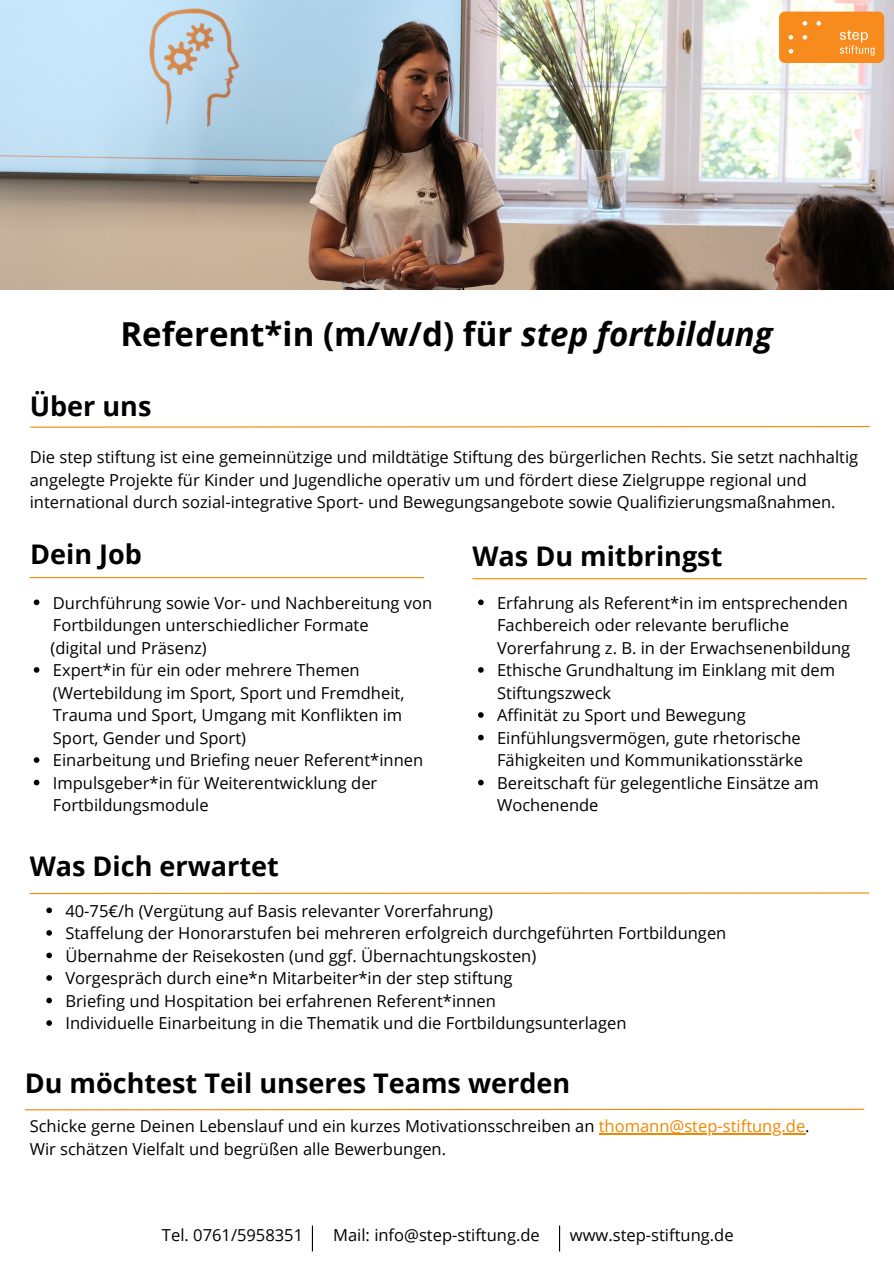
<style>
.page{position:relative;width:894px;height:1264px;background:#fff}
.page>*{position:absolute;margin:0;border:0;box-sizing:border-box;transform-origin:0 0}
.t1{font:700 33px "Open Sans";color:#000}
.t2{font:700 27px "Open Sans";color:#000}
.t3{font:16.5px/22.5px "Open Sans";color:#000}
.s1{font-style:italic}
.s2{color:#f18700}
</style>
<div class="page">
<svg style="left:30px;top:426px;width:840px;height:2px;background:#f6ba6e"></svg>
<svg style="left:29px;top:892px;width:841px;height:2px;background:#f6bb70"></svg>
<hr style="left:30px;top:577px;width:394px;height:1px;background:#f18700">
<svg style="left:24px;top:1108px;width:841px;height:2px"></svg>
<hr style="left:472px;top:578px;width:394px;height:1px;background:#f18700">
<svg style="left:559px;top:1225px;width:1px;height:26px"></svg>
<svg style="left:312px;top:1225px;width:1px;height:26px"></svg>
<img style="left:0;top:1px;width:893px;height:288px">
<div style="left:778px;top:12px;width:106px;height:51px;background:#f78b1e;border-radius:6px"></div>
<svg style="left:802px;top:21px;width:5px;height:5px"></svg>
<svg style="left:816px;top:21px;width:4px;height:5px"></svg>
<svg style="left:802px;top:35px;width:5px;height:5px"></svg>
<svg style="left:788px;top:35px;width:5px;height:5px"></svg>
<svg style="left:788px;top:49px;width:5px;height:5px"></svg>
<svg style="left:839px;top:30px;width:35px;height:26px"></svg>
<svg style="left:34px;top:599px;width:5px;height:6px"></svg>
<svg style="left:34px;top:667px;width:5px;height:5px"></svg>
<svg style="left:34px;top:757px;width:5px;height:6px"></svg>
<svg style="left:34px;top:779px;width:5px;height:6px"></svg>
<svg style="left:478px;top:599px;width:5px;height:6px"></svg>
<svg style="left:478px;top:667px;width:5px;height:5px"></svg>
<svg style="left:478px;top:712px;width:5px;height:5px"></svg>
<svg style="left:478px;top:734px;width:5px;height:6px"></svg>
<svg style="left:478px;top:779px;width:5px;height:6px"></svg>
<svg style="left:46px;top:907px;width:6px;height:6px"></svg>
<svg style="left:46px;top:930px;width:6px;height:5px"></svg>
<svg style="left:46px;top:952px;width:6px;height:6px"></svg>
<svg style="left:46px;top:975px;width:6px;height:5px"></svg>
<svg style="left:46px;top:997px;width:6px;height:6px"></svg>
<svg style="left:46px;top:1020px;width:6px;height:5px"></svg>
<hr style="left:598px;top:1133px;width:207px;height:1px;background:#f18700">
<h1 class="t1" style="left:120px;top:311px;width:653px">Referent*in (m/w/d) für <span class="s1">step fortbildung</span></h1>
<h2 class="t2" style="left:30px;top:387px;width:123px">Über uns</h2>
<p class="t3" style="left:30px;top:445px;width:829px">Die step stiftung ist eine gemeinnützige und mildtätige Stiftung des bürgerlichen Rechts. Sie setzt nachhaltig angelegte Projekte für Kinder und Jugendliche operativ um und fördert diese Zielgruppe regional und international durch sozial-integrative Sport- und Bewegungsangebote sowie Qualifizierungsmaßnahmen.</p>
<h2 class="t2" style="left:30px;top:535px;width:113px">Dein Job</h2>
<h2 class="t2" style="left:472px;top:537px;width:251px">Was Du mitbringst</h2>
<p class="t3" style="left:53px;top:591px;width:381px">Durchführung sowie Vor- und Nachbereitung von<br>Fortbildungen unterschiedlicher Formate</p>
<p class="t3" style="left:53px;top:658px;width:372px">Expert*in für ein oder mehrere Themen (Wertebildung im Sport, Sport und Fremdheit, Trauma und Sport, Umgang mit Konflikten im Sport, Gender und Sport)<br>Einarbeitung und Briefing neuer Referent*innen Impulsgeber*in für Weiterentwicklung der Fortbildungsmodule</p>
<p class="t3" style="left:50px;top:636px;width:158px">(digital und Präsenz)</p>
<h2 class="t2" style="left:30px;top:847px;width:251px">Was Dich erwartet</h2>
<p class="t3" style="left:497px;top:591px;width:354px">Erfahrung als Referent*in im entsprechenden Fachbereich oder relevante berufliche Vorerfahrung z. B. in der Erwachsenenbildung Ethische Grundhaltung im Einklang mit dem Stiftungszweck<br>Affinität zu Sport und Bewegung Einfühlungsvermögen, gute rhetorische Fähigkeiten und Kommunikationsstärke Bereitschaft für gelegentliche Einsätze am Wochenende</p>
<p class="t3" style="left:65px;top:898px;width:662px">40-75€/h (Vergütung auf Basis relevanter Vorerfahrung)<br>Staffelung der Honorarstufen bei mehreren erfolgreich durchgeführten Fortbildungen Übernahme der Reisekosten (und ggf. Übernachtungskosten)<br>Vorgespräch durch eine*n Mitarbeiter*in der step stiftung<br>Briefing und Hospitation bei erfahrenen Referent*innen<br>Individuelle Einarbeitung in die Thematik und die Fortbildungsunterlagen</p>
<h2 class="t2" style="left:25px;top:1064px;width:546px">Du möchtest Teil unseres Teams werden</h2>
<p class="t3" style="left:30px;top:1114px;width:781px">Schicke gerne Deinen Lebenslauf und ein kurzes Motivationsschreiben an <span class="s2">thomann@step-stiftung.de</span>.<br>Wir schätzen Vielfalt und begrüßen alle Bewerbungen.</p>
<p class="t3" style="left:162px;top:1223px;width:143px">Tel. 0761/5958351</p>
<p class="t3" style="left:333px;top:1223px;width:208px">Mail: info@step-stiftung.de</p>
<p class="t3" style="left:569px;top:1223px;width:165px">www.step-stiftung.de</p>
</div>
